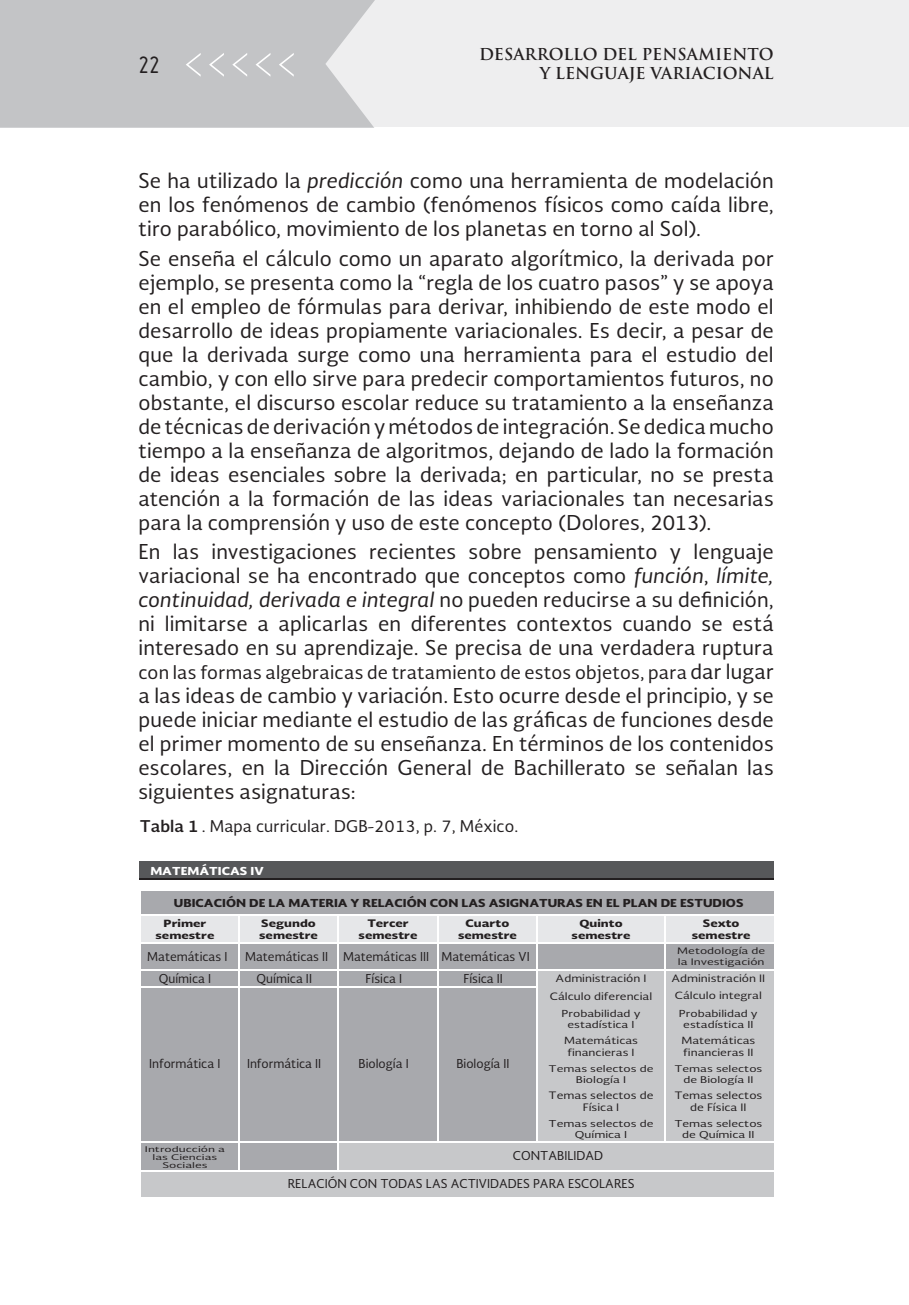
<style>
.page{position:relative;width:909px;height:1305px;background:#fff}
.page>*{position:absolute;margin:0;border:0;box-sizing:border-box;transform-origin:0 0}
.t1{font:26px "Miso";color:#231f20}
.t2{font:20px/24px "Soberana Sans";letter-spacing:.01em;color:#231f20;text-align:justify}
.t3{font:18px "Soberana Sans";letter-spacing:.015em;color:#231f20}
.t4{font:700 16px/19.2px "Trajan Pro";color:#231f20;text-align:right}
.t5{font:15.8px "Soberana Sans";letter-spacing:.005em;color:#231f20}
.t6{font:12px "Soberana Sans";color:#231f20}
.t7{font:900 10.8px "Soberana Sans";color:#231f20;scale:1.12 1}
.t8{font:900 10.8px "Soberana Sans";color:#fff;scale:1.12 1}
.t9{font:900 10.2px/12.2px "Soberana Sans";color:#231f20;text-align:center;scale:1.19 1}
.t10{font:10px/12px "Soberana Sans";color:#231f20;text-align:center;scale:1.2 1}
.t11{font:900 10px/12px "Soberana Sans";color:#231f20;text-align:center;scale:1.19 1}
.t12{font:900 10px/12px "Soberana Sans";color:#231f20;scale:1.2 1}
.t13{font:9.8px "Soberana Sans";color:#231f20;scale:1.23 1}
.t14{font:9.6px/11.6px "Soberana Sans";color:#231f20;text-align:center;scale:1.24 1}
.t15{font:900 9.6px/11.6px "Soberana Sans";color:#231f20;text-align:center;scale:1.24 1}
.t16{font:9.4px/11.4px "Soberana Sans";color:#231f20;text-align:center;scale:1.27 1}
.t17{font:9.4px/11.2px "Soberana Sans";color:#231f20;text-align:center;scale:1.29 1}
.t18{font:9px/10.8px "Soberana Sans";color:#231f20;text-align:center;scale:1.33 1}
.t19{font:8.8px/10.4px "Soberana Sans";color:#231f20;scale:1.38 1}
.t20{font:7.6px/8.2px "Soberana Sans";color:#231f20;text-align:center;scale:1.57 1}
.s1{font-style:italic}
.s2{font-size:20px}
.s3{font-weight:700}
</style>
<div class="page">
<div style="left:0;top:0;width:908px;height:127px;background:#eeeeef"></div>
<svg style="left:0;top:0;width:375px;height:127px;background:#c6c6c8"></svg>
<svg style="left:255px;top:53px;width:15px;height:24px"></svg>
<svg style="left:232px;top:53px;width:15px;height:24px"></svg>
<svg style="left:279px;top:53px;width:15px;height:24px"></svg>
<svg style="left:186px;top:53px;width:15px;height:24px"></svg>
<svg style="left:209px;top:53px;width:15px;height:24px"></svg>
<div style="left:140px;top:861px;width:633px;height:17px;background:#57585a"></div>
<hr style="left:140px;top:878px;width:633px;height:2px;background:#231f20">
<div style="left:141px;top:890px;width:632px;height:25px;background:#a8a9ad"></div>
<div style="left:141px;top:916px;width:97px;height:26px;background:#e6e7e9"></div>
<div style="left:240px;top:916px;width:97px;height:26px;background:#e6e7e9"></div>
<div style="left:339px;top:916px;width:97px;height:26px;background:#e6e7e9"></div>
<div style="left:438px;top:916px;width:98px;height:26px;background:#e6e7e9"></div>
<div style="left:538px;top:916px;width:125px;height:26px;background:#e6e7e9"></div>
<div style="left:665px;top:916px;width:108px;height:26px;background:#e6e7e9"></div>
<div style="left:141px;top:944px;width:97px;height:25px;background:#a8a9ad"></div>
<div style="left:240px;top:944px;width:97px;height:25px;background:#a8a9ad"></div>
<div style="left:339px;top:944px;width:97px;height:25px;background:#a8a9ad"></div>
<div style="left:438px;top:944px;width:98px;height:25px;background:#a8a9ad"></div>
<div style="left:538px;top:944px;width:125px;height:25px;background:#a8a9ad"></div>
<div style="left:665px;top:944px;width:108px;height:25px;background:#a8a9ad"></div>
<div style="left:141px;top:970px;width:97px;height:17px;background:#a8a9ad"></div>
<div style="left:240px;top:970px;width:97px;height:17px;background:#a8a9ad"></div>
<div style="left:339px;top:970px;width:97px;height:17px;background:#a8a9ad"></div>
<div style="left:438px;top:970px;width:98px;height:17px;background:#a8a9ad"></div>
<div style="left:538px;top:970px;width:125px;height:171px;background:#c7c8ca"></div>
<div style="left:665px;top:970px;width:108px;height:171px;background:#c7c8ca"></div>
<div style="left:141px;top:988px;width:97px;height:153px;background:#a8a9ad"></div>
<div style="left:240px;top:988px;width:97px;height:153px;background:#a8a9ad"></div>
<div style="left:339px;top:988px;width:97px;height:153px;background:#a8a9ad"></div>
<div style="left:438px;top:988px;width:98px;height:153px;background:#a8a9ad"></div>
<svg style="left:436px;top:971px;width:1px;height:15px"></svg>
<svg style="left:663px;top:971px;width:1px;height:17px"></svg>
<div style="left:141px;top:1143px;width:97px;height:27px;background:#a8a9ad"></div>
<div style="left:240px;top:1143px;width:97px;height:27px;background:#a8a9ad"></div>
<div style="left:339px;top:1143px;width:434px;height:27px;background:#c7c8ca"></div>
<div style="left:141px;top:1171px;width:632px;height:26px;background:#c7c8ca"></div>
<svg style="left:0;top:0;width:4px;height:4px"></svg>
<h1 class="t1" style="left:138px;top:50px;width:23px">22</h1>
<p class="t4" style="left:479px;top:45px;width:296px">DESARROLLO DEL PENSAMIENTO<br>Y LENGUAJE VARIACIONAL</p>
<p class="t2" style="left:138px;top:168px;width:636px">Se ha utilizado la <span class="s1">predicción</span> como una herramienta de modelación en los fenómenos de cambio (fenómenos físicos como caída libre, tiro parabólico, movimiento de los planetas en torno al Sol).</p>
<p class="t2" style="left:138px;top:245px;width:636px">Se enseña el cálculo como un aparato algorítmico, la derivada por ejemplo, se presenta como la “regla de los cuatro pasos” y se apoya en el empleo de fórmulas para derivar, inhibiendo de este modo el desarrollo de ideas propiamente variacionales. Es decir, a pesar de que la derivada surge como una herramienta para el estudio del cambio, y con ello sirve para predecir comportamientos futuros, no obstante, el discurso escolar reduce su tratamiento a la enseñanza de técnicas de derivación y métodos de integración. Se dedica mucho tiempo a la enseñanza de algoritmos, dejando de lado la formación de ideas esenciales sobre la derivada; en particular, no se presta atención a la formación de las ideas variacionales tan necesarias para la comprensión y uso de este concepto (Dolores, 2013).</p>
<p class="t2" style="left:138px;top:539px;width:636px">En las investigaciones recientes sobre pensamiento y lenguaje variacional se ha encontrado que conceptos como <span class="s1">función</span>, <span class="s1">límite, continuidad, derivada e integral</span> no pueden reducirse a su definición, ni limitarse a aplicarlas en diferentes contextos cuando se está interesado en su aprendizaje. Se precisa de una verdadera ruptura</p>
<p class="t3" style="left:138px;top:660px;width:636px">con las formas algebraicas de tratamiento de estos objetos, para <span class="s2">dar lugar</span></p>
<p class="t2" style="left:138px;top:683px;width:636px">a las ideas de cambio y variación. Esto ocurre desde el principio, y se puede iniciar mediante el estudio de las gráficas de funciones desde el primer momento de su enseñanza. En términos de los contenidos escolares, en la Dirección General de Bachillerato se señalan las siguientes asignaturas:</p>
<p class="t5" style="left:140px;top:816px;width:380px"><span class="s3">Tabla 1</span> . Mapa curricular. DGB-2013, p. 7, México.</p>
<p class="t8" style="left:150px;top:863px;width:103px">MATEMÁTICAS IV</p>
<p class="t7" style="left:174px;top:895px;width:510px">UBICACIÓN DE LA MATERIA Y RELACIÓN CON LAS ASIGNATURAS EN EL PLAN DE ESTUDIOS</p>
<p class="t15" style="left:155px;top:917px;width:49px">Primer semestre</p>
<p class="t12" style="left:259px;top:916px;width:51px">Segundo semestre</p>
<p class="t9" style="left:358px;top:916px;width:51px">Tercer semestre</p>
<p class="t11" style="left:458px;top:916px;width:51px">Cuarto semestre</p>
<p class="t15" style="left:571px;top:917px;width:49px">Quinto semestre</p>
<p class="t11" style="left:691px;top:916px;width:51px">Sexto semestre</p>
<p class="t19" style="left:677px;top:945px;width:65px">Metodología de la Investigación</p>
<p class="t10" style="left:550px;top:969px;width:87px;line-height:17.4px">Administración I<br>Cálculo diferencial</p>
<p class="t16" style="left:561px;top:1007px;width:64px">Probabilidad y estadística I</p>
<p class="t14" style="left:564px;top:1034px;width:61px">Matemáticas financieras I</p>
<p class="t18" style="left:548px;top:1063px;width:80px">Temas selectos de<br>Biología I</p>
<p class="t10" style="left:548px;top:1089px;width:89px">Temas selectos de<br>Física I</p>
<p class="t17" style="left:548px;top:1117px;width:83px">Temas selectos de<br>Química I</p>
<p class="t6" style="left:147px;top:948px;width:82px">Matemáticas I</p>
<p class="t6" style="left:245px;top:948px;width:286px">Matemáticas II Matemáticas III Matemáticas VI</p>
<p class="t6" style="left:159px;top:970px;width:54px">Química I</p>
<p class="t6" style="left:256px;top:970px;width:57px">Química II</p>
<p class="t6" style="left:365px;top:970px;width:38px">Física I</p>
<p class="t6" style="left:463px;top:970px;width:41px">Física II</p>
<p class="t10" style="left:671px;top:972px;width:80px">Administración II</p>
<p class="t13" style="left:674px;top:989px;width:72px">Cálculo integral</p>
<p class="t16" style="left:679px;top:1007px;width:64px">Probabilidad y estadística II</p>
<p class="t14" style="left:681px;top:1034px;width:61px;text-align:left">Matemáticas financieras II</p>
<p class="t18" style="left:674px;top:1063px;width:68px">Temas selectos de Biología II</p>
<p class="t10" style="left:674px;top:1089px;width:75px">Temas selectos de Física II</p>
<p class="t17" style="left:674px;top:1117px;width:70px">Temas selectos de Química II</p>
<p class="t6" style="left:149px;top:1056px;width:73px">Informática I</p>
<p class="t6" style="left:247px;top:1056px;width:76px">Informática II</p>
<p class="t6" style="left:358px;top:1056px;width:52px">Biología I</p>
<p class="t6" style="left:456px;top:1056px;width:55px">Biología II</p>
<p class="t20" style="left:145px;top:1144px;width:52px">Introducción a las Ciencias<br>Sociales</p>
<p class="t6" style="left:513px;top:1148px;width:92px">CONTABILIDAD</p>
<p class="t6" style="left:287px;top:1176px;width:348px">RELACIÓN CON TODAS LAS ACTIVIDADES PARA ESCOLARES</p>
</div>
